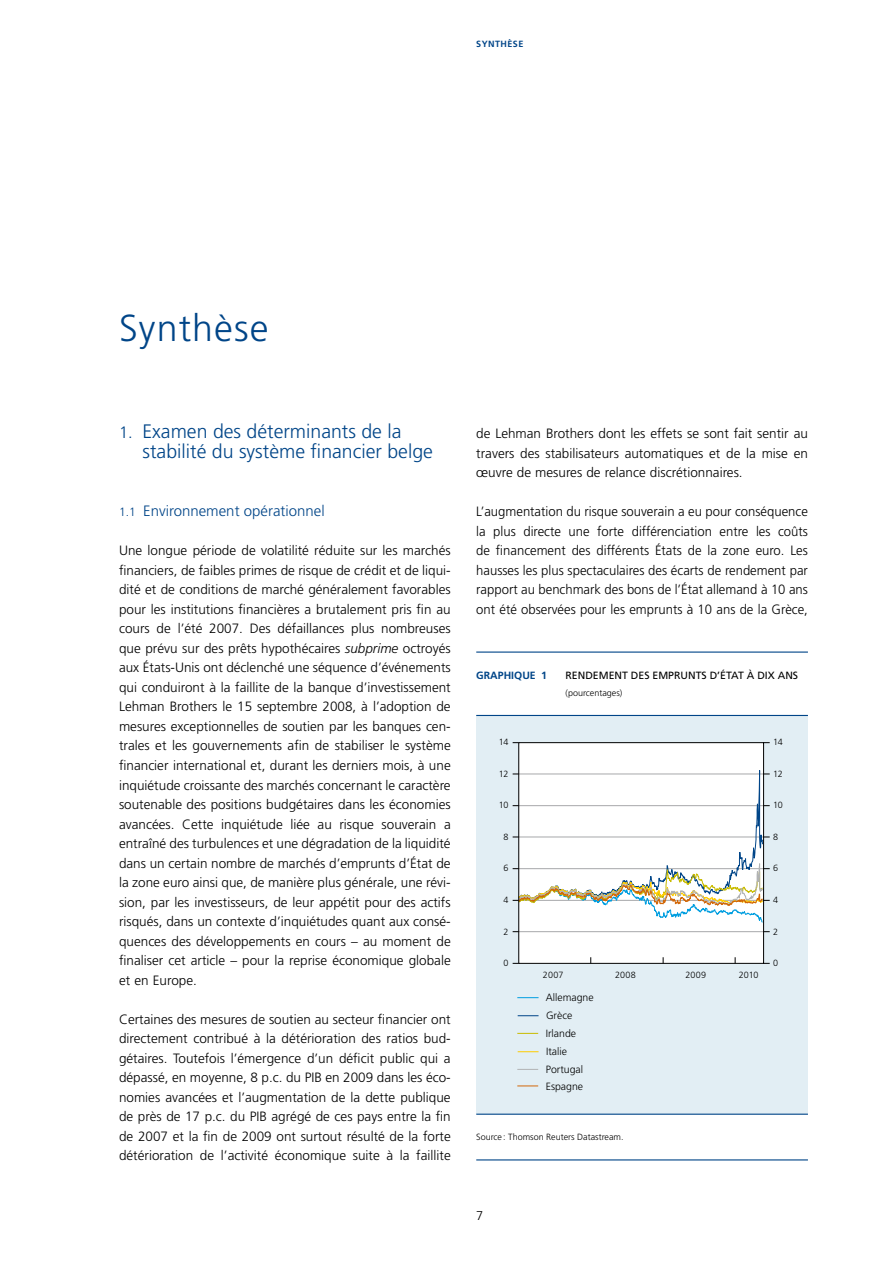
<style>
.page{position:relative;width:893px;height:1263px;background:#fff}
.page>*{position:absolute;margin:0;border:0;box-sizing:border-box;transform-origin:0 0}
.t1{font:300 37.5px "Frutiger LT";letter-spacing:.03em;color:#004588}
.t2{font:300 19.5px/19.5px "Frutiger LT";color:#004588}
.t3{font:300 15px "Frutiger LT";color:#004588}
.t4{font:300 13.5px/19.5px "Frutiger LT";color:#000;text-align:justify}
.t5{font:300 12.75px "Frutiger LT";color:#000}
.t6{font:300 10.5px/18px "Frutiger LT";color:#000}
.t7{font:10.5px "Frutiger LT";color:#000}
.t8{font:700 10.5px "Frutiger LT";color:#004588}
.t9{font:300 9px "Frutiger LT";color:#000}
.t10{font:700 9px "Frutiger LT";letter-spacing:.05em;color:#004588}
.s1{font-size:16.5px}
.s2{font-size:12px}
.s3{font-style:italic}
</style>
<div class="page">
<div style="left:476px;top:715px;width:332px;height:399px;background:#e2eef4"></div>
<hr style="left:476px;top:651px;width:332px;height:2px;background:#004588">
<hr style="left:476px;top:715px;width:332px;height:1px;background:#004588">
<hr style="left:476px;top:1113px;width:332px;height:2px;background:#004588">
<hr style="left:476px;top:1159px;width:332px;height:1px;background:#004588">
<svg style="left:517px;top:997px;width:22px;height:1px"></svg>
<svg style="left:518px;top:1015px;width:21px;height:1px"></svg>
<svg style="left:517px;top:1033px;width:21px;height:1px"></svg>
<svg style="left:518px;top:1051px;width:21px;height:1px"></svg>
<svg style="left:517px;top:1069px;width:21px;height:1px"></svg>
<svg style="left:517px;top:1085px;width:21px;height:1px"></svg>
<div style="left:519px;top:743px;width:245px;height:220px;background:#fff"></div>
<hr style="left:518px;top:931px;width:246px;height:1px;background:#a7a8aa">
<svg style="left:518px;top:714px;width:245px;height:133px"></svg>
<svg style="left:513px;top:847px;width:257px;height:77px"></svg>
<div style="left:518px;top:742px;width:246px;height:222px;border:1px solid #000"></div>
<p class="t10" style="left:476px;top:38px;width:49px">SYNTHÈSE</p>
<h1 class="t1" style="left:119px;top:306px;width:151px">Synthèse</h1>
<h2 class="t2" style="left:143px;top:422px;width:292px;text-indent:-24px"><span class="s1">1.</span> Examen des déterminants de la stabilité du système financier belge</h2>
<p class="t3" style="left:119px;top:502px;width:207px"><span class="s2">1.1</span> Environnement opérationnel</p>
<p class="t4" style="left:119px;top:541px;width:333px">Une longue période de volatilité réduite sur les marchés financiers, de faibles primes de risque de crédit et de liqui&shy;dité et de conditions de marché généralement favorables pour les institutions financières a brutalement pris fin au cours de l’été 2007. Des défaillances plus nombreuses que prévu sur des prêts hypothécaires <span class="s3">subprime</span> octroyés aux États-Unis ont déclenché une séquence d’événements qui conduiront à la faillite de la banque d’investissement Lehman Brothers le 15 septembre 2008, à l’adoption de mesures exceptionnelles de soutien par les banques cen&shy;trales et les gouvernements afin de stabiliser le système financier international et, durant les derniers mois, à une inquiétude croissante des marchés concernant le caractère soutenable des positions budgétaires dans les économies avancées. Cette inquiétude liée au risque souverain a entraîné des turbulences et une dégradation de la liquidité dans un certain nombre de marchés d’emprunts d’état de la zone euro ainsi que, de manière plus générale, une révi&shy;sion, par les investisseurs, de leur appétit pour des actifs risqués, dans un contexte d’inquiétudes quant aux consé&shy;quences des développements en cours – au moment de finaliser cet article – pour la reprise économique globale et en Europe.</p>
<p class="t4" style="left:119px;top:1009px;width:333px">Certaines des mesures de soutien au secteur financier ont directement contribué à la détérioration des ratios bud&shy;gétaires. Toutefois l’émergence d’un déficit public qui a dépassé, en moyenne, 8 p.c. du PIB en 2009 dans les éco&shy;nomies avancées et l’augmentation de la dette publique de près de 17 p.c. du PIB agrégé de ces pays entre la fin de 2007 et la fin de 2009 ont surtout résulté de la forte détérioration de l’activité économique suite à la faillite</p>
<p class="t4" style="left:476px;top:424px;width:333px">de Lehman Brothers dont les effets se sont fait sentir au travers des stabilisateurs automatiques et de la mise en œuvre de mesures de relance discrétionnaires.</p>
<p class="t4" style="left:476px;top:502px;width:333px">L’augmentation du risque souverain a eu pour conséquence la plus directe une forte différenciation entre les coûts de financement des différents états de la zone euro. Les hausses les plus spectaculaires des écarts de rendement par rapport au benchmark des bons de l’État allemand à 10 ans ont été observées pour les emprunts à 10 ans de la Grèce,</p>
<p class="t8" style="left:476px;top:670px;width:72px">GRAPHIQUE 1</p>
<p class="t7" style="left:566px;top:670px;width:130px">RENDEMENT DES EMPRUNTS</p>
<p class="t7" style="left:710px;top:670px;width:90px">D’ÉTAT À DIX ANS</p>
<p class="t9" style="left:566px;top:688px;width:58px">(pourcentages)</p>
<p class="t9" style="left:499px;top:737px;width:11px">14</p>
<p class="t9" style="left:773px;top:737px;width:11px">14</p>
<p class="t9" style="left:499px;top:769px;width:11px">12</p>
<p class="t9" style="left:773px;top:769px;width:11px">12</p>
<p class="t9" style="left:499px;top:800px;width:11px">10</p>
<p class="t9" style="left:773px;top:800px;width:11px">10</p>
<p class="t9" style="left:503px;top:832px;width:7px">8</p>
<p class="t9" style="left:773px;top:832px;width:7px">8</p>
<p class="t9" style="left:503px;top:863px;width:7px">6</p>
<p class="t9" style="left:773px;top:863px;width:7px">6</p>
<p class="t9" style="left:503px;top:895px;width:7px">4</p>
<p class="t9" style="left:773px;top:895px;width:7px">4</p>
<p class="t9" style="left:503px;top:926px;width:7px">2</p>
<p class="t9" style="left:773px;top:926px;width:7px">2</p>
<p class="t9" style="left:503px;top:958px;width:7px">0</p>
<p class="t9" style="left:773px;top:958px;width:7px">0</p>
<p class="t9" style="left:543px;top:970px;width:22px">2007</p>
<p class="t9" style="left:615px;top:970px;width:22px">2008</p>
<p class="t9" style="left:685px;top:970px;width:22px">2009</p>
<p class="t9" style="left:739px;top:970px;width:21px">2010</p>
<p class="t6" style="left:546px;top:989px;width:49px">Allemagne<br>Grèce<br>Irlande<br>Italie<br>Portugal</p>
<p class="t6" style="left:546px;top:1077px;width:39px">Espagne</p>
<p class="t9" style="left:476px;top:1132px;width:149px">Source : Thomson Reuters Datastream.</p>
<p class="t5" style="left:476px;top:1209px;width:9px">7</p>
</div>
